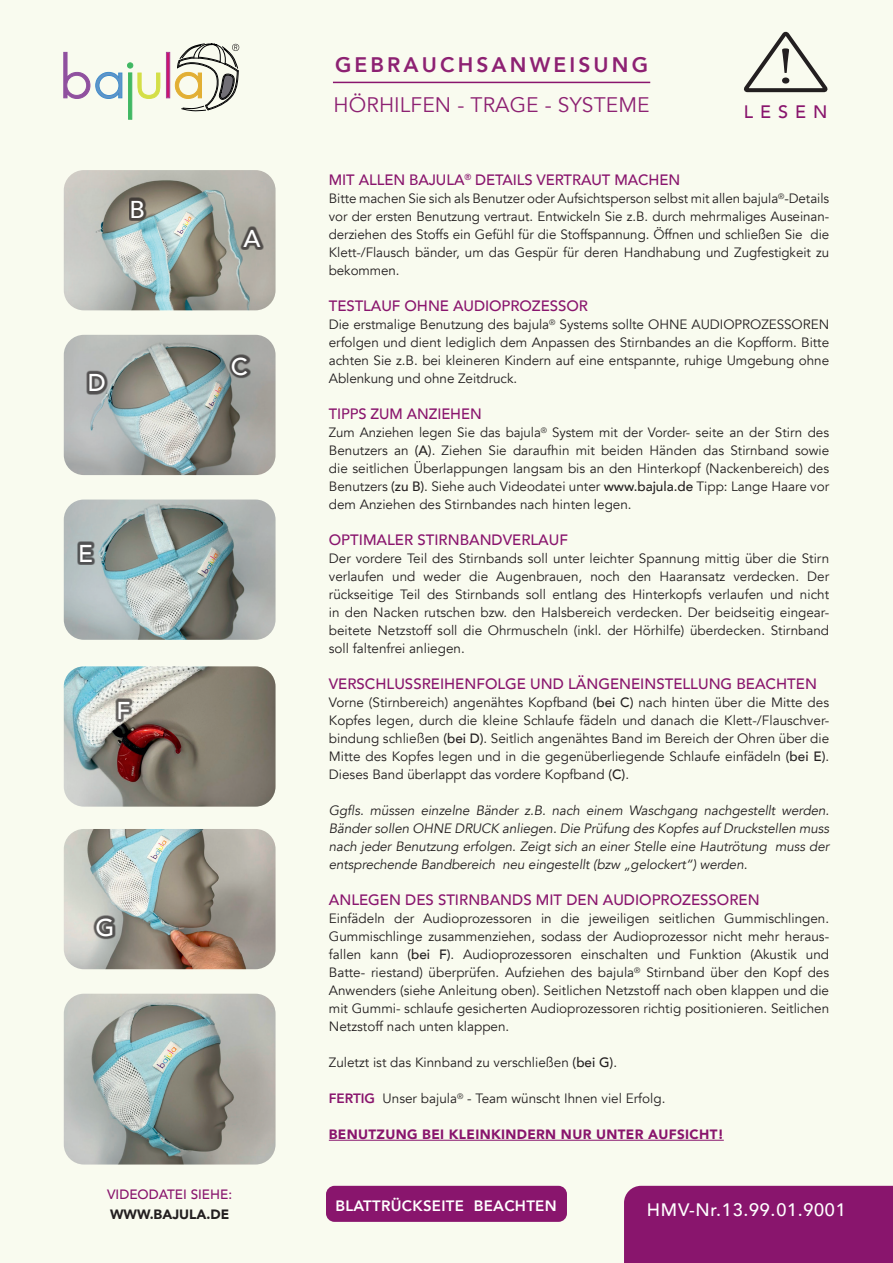
<style>
.page{position:relative;width:893px;height:1263px;background:#f9fbef}
.page>*{position:absolute;margin:0;border:0;box-sizing:border-box;transform-origin:0 0}
.t1{font:51.9px "Minion Pro";color:#231f20;scale:1.25 1}
.t2{font:500 24.3px "Avenir";color:#fff}
.t3{font:21px "Avenir";letter-spacing:.005em;color:#8d2172}
.t4{font:800 21px "Avenir";letter-spacing:.15em;color:#8d2172}
.t5{font:500 18px "Avenir";letter-spacing:.04em;color:#fff}
.t6{font:500 18px "Avenir";letter-spacing:.39em;color:#89156d}
.t7{font:500 15px "Avenir";color:#89156d}
.t8{font:800 15px "Avenir";letter-spacing:.02em;color:#fff}
.t9{font:13.5px/18px "Avenir";color:#231f20;text-align:justify}
.t10{font:italic 13.5px/18px "Avenir";letter-spacing:-.005em;color:#231f20;text-align:justify}
.t11{font:900 13.5px "Avenir";letter-spacing:.025em;color:#89156d}
.t12{font:500 13.5px "Avenir";color:#89156d}
.t13{font:900 13.5px "Avenir";color:#231f20}
.s1{font-weight:500}
.s2{font-weight:800;color:#89156d}
</style>
<div class="page">
<div style="left:624px;top:1186px;width:269px;height:77px;background:#89156d"></div>
<div style="left:326px;top:1186px;width:241px;height:36px;background:#89156d;border-radius:9px"></div>
<hr style="left:329px;top:1140px;width:395px;height:1px;background:#89156d">
<img style="left:64px;top:170px;width:212px;height:140px">
<img style="left:64px;top:499px;width:212px;height:141px">
<img style="left:64px;top:335px;width:212px;height:140px">
<img style="left:64px;top:829px;width:212px;height:140px">
<div style="left:129px;top:197px;width:19px;height:24px;background:#231f20;opacity:.69"></div>
<img style="left:64px;top:666px;width:212px;height:141px">
<img style="left:64px;top:994px;width:212px;height:170px">
<div style="left:240px;top:226px;width:24px;height:24px;background:#231f20;opacity:.69"></div>
<div style="left:229px;top:354px;width:22px;height:25px;background:#231f20;opacity:.69"></div>
<div style="left:86px;top:370px;width:23px;height:25px;background:#231f20;opacity:.69"></div>
<div style="left:77px;top:541px;width:19px;height:24px;background:#231f20;opacity:.69"></div>
<div style="left:93px;top:915px;width:23px;height:24px;background:#231f20;opacity:.69"></div>
<div style="left:116px;top:698px;width:17px;height:24px;background:#231f20;opacity:.69"></div>
<svg style="left:743px;top:31px;width:85px;height:62px"></svg>
<svg style="left:64px;top:52px;width:26px;height:47px"></svg>
<svg style="left:96px;top:63px;width:64px;height:56px"></svg>
<svg style="left:166px;top:52px;width:4px;height:46px"></svg>
<svg style="left:175px;top:44px;width:64px;height:67px"></svg>
<hr style="left:333px;top:82px;width:317px;height:1px;background:#89156d">
<h2 class="t2" style="left:130px;top:188px;width:17px">B</h2>
<h2 class="t2" style="left:88px;top:362px;width:20px">D</h2>
<h2 class="t2" style="left:78px;top:532px;width:16px">E</h2>
<h2 class="t2" style="left:116px;top:689px;width:15px">F</h2>
<h2 class="t2" style="left:95px;top:906px;width:20px">G</h2>
<h2 class="t2" style="left:243px;top:217px;width:19px">A</h2>
<h2 class="t2" style="left:231px;top:346px;width:19px">C</h2>
<p class="t12" style="left:107px;top:1183px;width:127px">VIDEODATEI SIEHE:</p>
<p class="t13" style="left:110px;top:1202px;width:121px">WWW.BAJULA.DE</p>
<h3 class="t4" style="left:335px;top:49px;width:314px">GEBRAUCHSANWEISUNG</h3>
<h3 class="t3" style="left:333px;top:92px;width:318px">HÖRHILFEN - TRAGE - SYSTEME</h3>
<h1 class="t1" style="left:777px;top:35px;width:16px">!</h1>
<h3 class="t6" style="left:744px;top:96px;width:85px">LESEN</h3>
<p class="t7" style="left:329px;top:167px;width:353px">MIT ALLEN BAJULA<sup>®</sup> DETAILS VERTRAUT MACHEN</p>
<p class="t9" style="left:329px;top:190px;width:502px">Bitte machen Sie sich als Benutzer oder Aufsichtsperson selbst mit allen bajula<sup>®</sup>-Details vor der ersten Benutzung vertraut. Entwickeln Sie z.B. durch mehrmaliges Auseinan&shy;derziehen des Stoffs ein Gefühl für die Stoffspannung. Öffnen und schließen Sie die Klett-/Flausch bänder, um das Gespür für deren Handhabung und Zugfestigkeit zu bekommen.</p>
<p class="t7" style="left:329px;top:293px;width:261px">TESTLAUF OHNE AUDIOPROZESSOR</p>
<p class="t9" style="left:329px;top:316px;width:502px">Die erstmalige Benutzung des bajula<sup>®</sup> Systems sollte OHNE AUDIOPROZESSOREN erfolgen und dient lediglich dem Anpassen des Stirnbandes an die Kopfform. Bitte achten Sie z.B. bei kleineren Kindern auf eine entspannte, ruhige Umgebung ohne Ablenkung und ohne Zeitdruck.</p>
<p class="t7" style="left:329px;top:401px;width:154px">TIPPS ZUM ANZIEHEN</p>
<p class="t9" style="left:329px;top:424px;width:502px">Zum Anziehen legen Sie das bajula<sup>®</sup> System mit der Vorder- seite an der Stirn des Benutzers an <span class="s1">(A)</span>. Ziehen Sie daraufhin mit beiden Händen das Stirnband sowie die seitlichen Überlappungen langsam bis an den Hinterkopf (Nackenbereich) des Benutzers <span class="s1">(zu B)</span>. Siehe auch Videodatei unter <span class="s1">www.bajula.de</span> Tipp: Lange Haare vor dem Anziehen des Stirnbandes nach hinten legen.</p>
<p class="t7" style="left:329px;top:527px;width:241px">OPTIMALER STIRNBANDVERLAUF</p>
<p class="t9" style="left:329px;top:550px;width:502px">Der vordere Teil des Stirnbands soll unter leichter Spannung mittig über die Stirn verlaufen und weder die Augenbrauen, noch den Haaransatz verdecken. Der rückseitige Teil des Stirnbands soll entlang des Hinterkopfs verlaufen und nicht in den Nacken rutschen bzw. den Halsbereich verdecken. Der beidseitig eingear&shy;beitete Netzstoff soll die Ohrmuscheln (inkl. der Hörhilfe) überdecken. Stirnband soll faltenfrei anliegen.</p>
<p class="t7" style="left:329px;top:671px;width:490px">VERSCHLUSSREIHENFOLGE UND LÄNGENEINSTELLUNG BEACHTEN</p>
<p class="t9" style="left:329px;top:694px;width:502px">Vorne (Stirnbereich) angenähtes Kopfband <span class="s1">(bei C)</span> nach hinten über die Mitte des Kopfes legen, durch die kleine Schlaufe fädeln und danach die Klett-/Flauschver&shy;bindung schließen <span class="s1">(bei D)</span>. Seitlich angenähtes Band im Bereich der Ohren über die Mitte des Kopfes legen und in die gegenüberliegende Schlaufe einfädeln <span class="s1">(bei E)</span>.<br>Dieses Band überlappt das vordere Kopfband <span class="s1">(C)</span>.</p>
<p class="t10" style="left:329px;top:802px;width:502px">Ggfls. müssen einzelne Bänder z.B. nach einem Waschgang nachgestellt werden.<br>Bänder sollen OHNE DRUCK anliegen. Die Prüfung des Kopfes auf Druckstellen muss nach jeder Benutzung erfolgen. Zeigt sich an einer Stelle eine Hautrötung muss der entsprechende Bandbereich neu eingestellt (bzw „gelockert“) werden.</p>
<p class="t7" style="left:329px;top:887px;width:432px">ANLEGEN DES STIRNBANDS MIT DEN AUDIOPROZESSOREN</p>
<p class="t9" style="left:329px;top:910px;width:502px">Einfädeln der Audioprozessoren in die jeweiligen seitlichen Gummischlingen.<br>Gummischlinge zusammenziehen, sodass der Audioprozessor nicht mehr heraus&shy;fallen kann <span class="s1">(bei F)</span>. Audioprozessoren einschalten und Funktion (Akustik und Batte- riestand) überprüfen. Aufziehen des bajula<sup>®</sup> Stirnband über den Kopf des Anwenders (siehe Anleitung oben). Seitlichen Netzstoff nach oben klappen und die mit Gummi- schlaufe gesicherten Audioprozessoren richtig positionieren. Seitlichen Netzstoff nach unten klappen.</p>
<p class="t9" style="left:329px;top:1054px;width:290px">Zuletzt ist das Kinnband zu verschließen <span class="s1">(bei G)</span>.</p>
<p class="t9" style="left:329px;top:1090px;width:338px"><span class="s2">FERTIG</span> Unser bajula<sup>®</sup> - Team wünscht Ihnen viel Erfolg.</p>
<p class="t11" style="left:329px;top:1123px;width:396px">BENUTZUNG BEI KLEINKINDERN NUR UNTER AUFSICHT!</p>
<p class="t8" style="left:335px;top:1194px;width:223px">BLATTRÜCKSEITE BEACHTEN</p>
<h3 class="t5" style="left:647px;top:1194px;width:200px">HMV-Nr.13.99.01.9001</h3>
</div>
